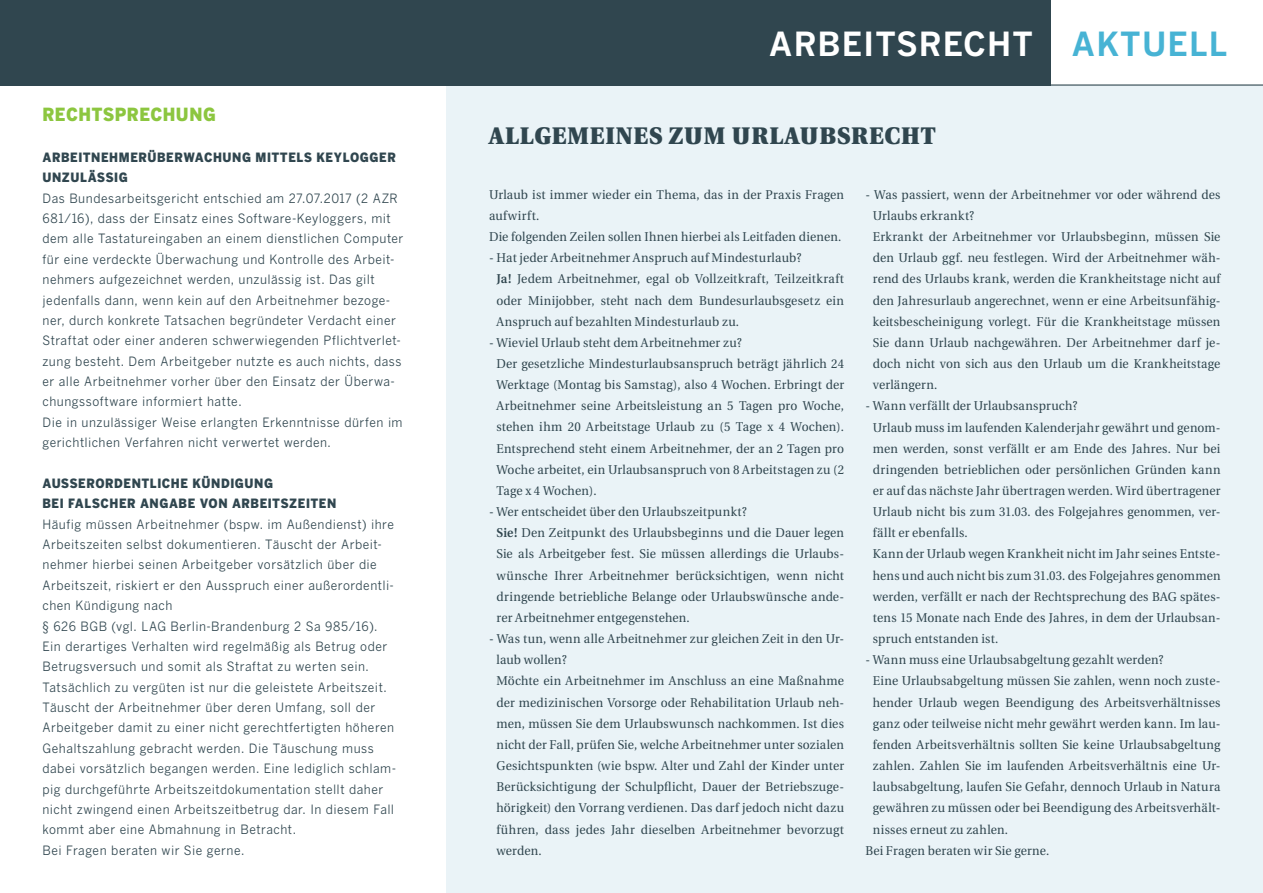
<style>
.page{position:relative;width:1263px;height:893px;background:#fff}
.page>*{position:absolute;margin:0;border:0;box-sizing:border-box;transform-origin:0 0}
.t1{font:700 33px "Benton Gothic";color:#fff}
.t2{font:700 33px "Benton Gothic";color:#47b3d4}
.t3{font:900 24px "Utopia";letter-spacing:.04em;color:#30464f;scale:.95 1}
.t4{font:900 18px "Benton Gothic";letter-spacing:.03em;color:#8cc63f;scale:.95 1}
.t5{font:12.75px/21.1px "Utopia";letter-spacing:.015em;color:#30464f;scale:.95 1}
.t6{font:12.75px/20.4px "Benton Gothic";letter-spacing:.04em;color:#30464f;scale:.95 1}
.t7{font:900 12.75px/20.4px "Benton Gothic";letter-spacing:.05em;color:#30464f;scale:.95 1}
.s1{font-weight:600}
</style>
<div class="page">
<div style="left:446px;top:85px;width:817px;height:808px;background:#eaf3f7"></div>
<div style="left:0;top:0;width:1050px;height:85px;background:#30464f"></div>
<hr style="left:0;top:84px;width:1263px;height:2px;background:#30464f">
<h3 class="t4" style="left:43px;top:103px;width:184px">RECHTSPRECHUNG</h3>
<p class="t7" style="left:43px;top:147px;width:147px">ARBEITNEHMERÜBERWA</p>
<p class="t7" style="left:204px;top:147px;width:69px">CHUNG MITT</p>
<p class="t7" style="left:288px;top:147px;width:113px">ELS KEYLOGGER</p>
<p class="t7" style="left:43px;top:167px;width:91px">UNZULÄSSIG</p>
<p class="t6" style="left:43px;top:188px;width:381px">Das B undesarbeitsgericht entschied am 27.07.2017 (2 AZR 681/16), dass der Einsatz eines Software-Keyloggers, mit dem alle Tastatureingaben an einem dienstlichen Computer für eine verdeckte Überwachung und Kontrolle des Arbeit&shy;nehmers aufgezeichnet werden, unzulässig ist. Das gilt jedenfalls dann, wenn kein auf den Arbeitnehmer bezoge&shy;ner, durch konkrete Tatsachen begründeter Verdacht einer Straftat oder einer anderen schwerwiegenden Pflichtverlet&shy;zung besteht. Dem Arbeitgeber nutzte es auch nichts, dass er alle Arbeitnehmer vorher über den Einsatz der Überwa&shy;chungssoftware informiert hatte.<br>Die in unzulässiger Weise erlangten -Erkenntnisse dürfen im gerichtlichen Verfahren nicht verwertet werden.</p>
<p class="t7" style="left:43px;top:473px;width:54px">AUSS EROR</p>
<p class="t7" style="left:43px;top:473px;width:311px;text-indent:72px">DENTLICHE KÜNDIGUNG<br>BEI FALSCHER ANGABE VO N ARBEITSZEITEN</p>
<p class="t6" style="left:43px;top:514px;width:371px">Häufig müssen Arbeitnehmer (bspw. im Außendienst) ihre Arbeitszeiten selbst dokumentieren. Täuscht der Arbeit&shy;nehmer hierbei seinen Arbeitgeber vorsätzlich über die Arbeitszeit, riskiert er den Ausspruch einer außerordentli&shy;chen Kündigung nach<br>§ 626 BGB</p>
<p class="t6" style="left:42px;top:616px;width:374px;text-indent:128px">Berlin-Brandenburg 2 Sa 985/16).<br>Ein derartiges Verhalten wird regelmäßig als Betrug oder Betrugsversuch und somit als Straftat zu werten sein.<br>Tatsächlich zu vergüten ist nur die geleistete Arbeitszeit.<br>Täuscht der Arbeitnehmer über deren Umfang, soll der Arbeitgeber damit zu einer nicht gerechtfertigten höheren Gehaltszahlung gebracht werden. Die Täuschung muss dabei vorsätzlich begangen werden. Eine lediglich schlam&shy;pig durchgeführte Arbeitszeitdokumentation stellt daher nicht zwingend einen Arbeitszeitbetrug dar. I n diesem Fall kommt aber eine Abmahnung in Betracht.<br>Bei Fragen beraten wir Sie gerne.</p>
<p class="t6" style="left:112px;top:616px;width:41px">(vgl. LAG</p>
<h1 class="t1" style="left:769px;top:23px;width:241px">ARBEITSRECHT</h1>
<h1 class="t2" style="left:1071px;top:23px;width:48px">AKTUE</h1>
<h1 class="t2" style="left:1189px;top:23px;width:40px">LL</h1>
<h2 class="t3" style="left:489px;top:122px;width:472px">ALLGEMEINES ZUM UR LAUBSRECHT</h2>
<p class="t5" style="left:489px;top:184px;width:375px">Urlaub ist immer wieder ein Thema, das in der Praxis Fragen aufwirft.<br>Die folgenden Zeilen sollen Ihnen hierbei als Leitfaden dienen.</p>
<p class="t5" style="left:496px;top:248px;width:367px;text-indent:-7px">- Hat jeder Arbeitnehmer Anspruch auf Mindesturlaub?<br><span class="s1">Ja!</span> Jedem Arbeitnehmer, egal ob Vollzeitkraft, Teilzeitkraft oder Minijobber, steht nach dem Bundesurlaubsgesetz ein Anspruch auf bezahlten Mindesturlaub zu.</p>
<p class="t5" style="left:496px;top:332px;width:367px;text-indent:-7px">- Wieviel Urlaub steht dem Arbeitnehmer zu?<br>Der gesetzliche Mindesturlaubsanspruch beträgt jährlich 24<br>Werktage (Montag bis Samstag), also 4 Wochen. Erbringt der Arbeitnehmer seine Arbeitsleistung an 5 Tagen pro Woche, stehen ihm 20 Arbeitstage Urlaub zu (5 Tage x 4 Wochen).<br>Entsprechend steht einem Arbeitnehmer, der an 2 Tagen pro Woche arbeitet, ein Urlaubsanspruch von 8 Arbeitstagen zu (2<br>Tage x 4 Wochen).</p>
<p class="t5" style="left:496px;top:501px;width:367px;text-indent:-7px">- Wer entscheidet über den Urlaubszeitpunkt?<br><span class="s1">Sie!</span> Den Zeitpunkt des Urlaubsbeginns und die Dauer legen Sie als Arbeitgeber fest. Sie müssen allerdings die Urlaubs&shy;wünsche Ihrer Arbeitnehmer berücksichtigen, wenn nicht dringende betriebliche Belange oder Urlaubswünsche ande&shy;rer Arbeitnehmer entgegenstehen.</p>
<p class="t5" style="left:496px;top:628px;width:367px;text-indent:-7px">- Was tun, wenn alle Arbeitnehmer zur gleichen Zeit in den Ur&shy;laub wollen?<br>Möchte ein Arbeitnehmer im Anschluss an eine Maßnahme der medizinischen Vorsorge oder Rehabilitation Urlaub neh&shy;men, müssen Sie dem Urlaubswunsch nachkommen. Ist dies nicht der Fall, prüfen Sie, welche Arbeitnehmer unter sozialen Gesichtspunkten (wie bspw. Alter und Zahl der Kinder unter Berücksichtigung der Schulpflicht, Dauer der Betriebszuge&shy;hörigkeit) den Vorrang verdienen. Das darf jedoch nicht dazu führen, dass jedes Jahr dieselben Arbeitnehmer bevorzugt werden.</p>
<p class="t5" style="left:873px;top:184px;width:367px;text-indent:-7px">- Was passiert, wenn der Arbeitnehmer vor oder während des Urlaubs erkrankt?<br>Erkrankt der Arbeitnehmer vor Urlaubsbeginn, müssen Sie den Urlaub ggf. neu festlegen. Wird der Arbeitnehmer wäh&shy;rend des Urlaubs krank, werden die Krankheitstage nicht auf den Jahresurlaub angerechnet, wenn er eine Arbeitsunfähig&shy;keitsbescheinigung vorlegt. Für die Krankheitstage müssen Sie dann Urlaub nachgewähren. Der Arbeitnehmer darf je&shy;doch nicht von sich aus den Urlaub um die Krankheitstage verlängern.</p>
<p class="t5" style="left:873px;top:396px;width:367px;text-indent:-7px">- Wann verfällt der Urlaubsanspruch?<br>Urlaub muss im laufenden Kalenderjahr gewährt und genom&shy;men werden, sonst verfällt er am Ende des Jahres. Nur bei dringenden betrieblichen oder persönlichen Gründen kann er auf das nächste Jahr übertragen werden. Wird übertragener Urlaub nicht bis zum 31.03. des Folgejahres genommen, ver&shy;fällt er ebenfalls.<br>Kann der Urlaub wegen Krankheit nicht im Jahr seines Entste&shy;hens und auch nicht bis zum 31.03. des Folgejahres genommen werden, verfällt er nach der Rechtsprechung des BAG spätes&shy;tens 15 Monate nach Ende des Jahres, in dem der Urlaubsan&shy;spruch entstanden ist.</p>
<p class="t5" style="left:865px;top:650px;width:315px">- Wann muss eine Urlaubsabgeltung gezahlt werden?</p>
<p class="t5" style="left:873px;top:671px;width:367px">Eine Urlaubsabgeltung müssen Sie zahlen, wenn noch zuste-</p>
<p class="t5" style="left:873px;top:692px;width:367px">hender Urlaub wegen Beendigung des Arbeitsverhältnisses</p>
<p class="t5" style="left:873px;top:713px;width:367px">ganz oder teilweise nicht mehr gewährt werden kann. Im lau-</p>
<p class="t5" style="left:873px;top:734px;width:367px">fenden Arbeitsverhältnis sollten Sie keine Urlaubsabgeltung</p>
<p class="t5" style="left:873px;top:755px;width:367px">zahlen. Zahlen Sie im laufenden Arbeitsverhältnis eine Ur-</p>
<p class="t5" style="left:873px;top:777px;width:367px">laubsabgeltung, laufen Sie Gefahr, dennoch Urlaub in Natura</p>
<p class="t5" style="left:873px;top:798px;width:367px">gewähren zu müssen oder bei Beendigung des Arbeitsverhält-</p>
<p class="t5" style="left:873px;top:819px;width:144px">nisses erneut zu zahlen.</p>
<p class="t5" style="left:865px;top:840px;width:195px">Bei Fragen beraten wir Sie gerne.</p>
</div>
